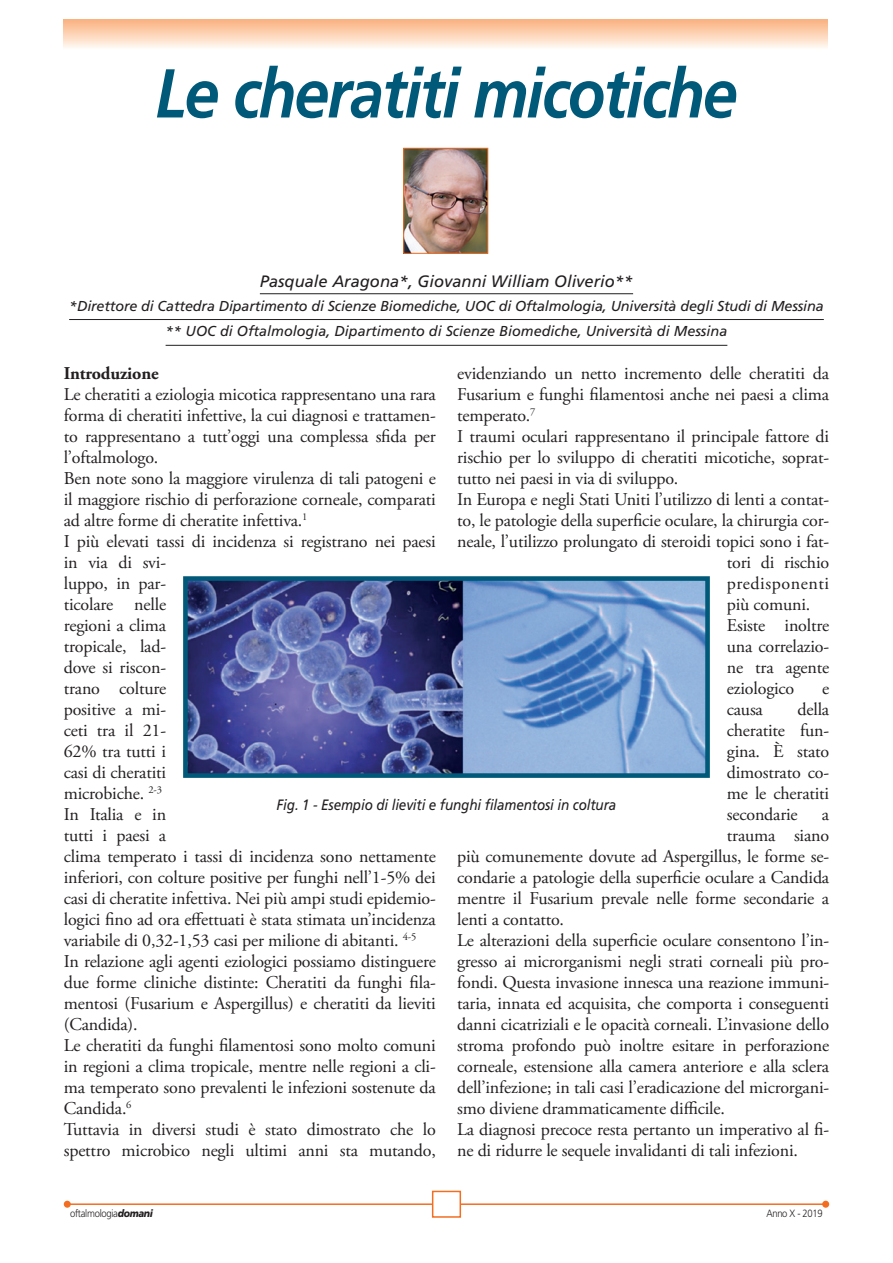
<style>
.page{position:relative;width:893px;height:1263px;background:#fff}
.page>*{position:absolute;margin:0;border:0;box-sizing:border-box;transform-origin:0 0}
.t1{font:italic 700 69px "Frutiger";letter-spacing:-.03em;color:#005979;scale:.9 1}
.t2{font:18px/21px "Adobe Garamond Pro";letter-spacing:-.01em;color:#231f20}
.t3{font:18px "Adobe Garamond Pro";letter-spacing:.03em;color:#231f20}
.t4{font:700 18px "Adobe Garamond Pro";letter-spacing:-.01em;color:#231f20}
.t5{font:italic 16.5px "Frutiger";color:#231f20}
.t6{font:italic 15px "Frutiger";letter-spacing:-.01em;color:#231f20;scale:.9 1}
.t7{font:italic 14.4px/25.8px "Frutiger";letter-spacing:-.01em;color:#231f20;text-align:center}
.t8{font:300 10.5px "Frutiger";letter-spacing:-.03em;color:#231f20;scale:.9 1}
.s1{font-weight:900;font-style:italic}
</style>
<div class="page">
<svg style="left:64px;top:19px;width:764px;height:29px;background:#fcd3b5"></svg>
<div style="left:64px;top:1201px;width:7px;height:7px;background:#f36e21;border-radius:50%"></div>
<div style="left:822px;top:1201px;width:7px;height:7px;background:#f36e21;border-radius:50%"></div>
<hr style="left:67px;top:1203px;width:757px;height:2px;background:#f36e21">
<div style="left:433px;top:1191px;width:27px;height:26px;background:#fff"></div>
<div style="left:432px;top:1191px;width:29px;height:27px;border:2px solid #f36e21"></div>
<hr style="left:260px;top:293px;width:373px;height:1px;background:#231f20">
<hr style="left:69px;top:319px;width:755px;height:1px;background:#231f20">
<hr style="left:166px;top:345px;width:561px;height:1px;background:#231f20">
<img style="left:405px;top:150px;width:81px;height:102px">
<div style="left:403px;top:148px;width:85px;height:106px;border:1px solid #f36e21"></div>
<img style="left:189px;top:582px;width:515px;height:190px">
<div style="left:183px;top:576px;width:527px;height:202px;border:5px solid #005979"></div>
<h1 class="t1" style="left:155px;top:53px;width:648px">Le cheratiti micotiche</h1>
<p class="t5" style="left:260px;top:272px;width:375px">Pasquale Aragona*, Giovanni William Oliverio**</p>
<p class="t7" style="left:69px;top:293px;width:756px">*Direttore di Cattedra Dipartimento di Scienze Biomediche, UOC di Oftalmologia, Università degli Studi di Messina ** UOC di Oftalmologia, Dipartimento di Scienze Biomediche, Università di Messina</p>
<p class="t4" style="left:64px;top:363px;width:96px">Introduzione</p>
<p class="t2" style="left:64px;top:384px;width:374px">Le cheratiti a eziologia micotica rappresentano una rara forma di cheratiti infettive, la cui diagnosi e trattamen&shy;to rappresentano a tutt’oggi una complessa sfida per l’oftalmologo.<br>Ben note sono la maggiore virulenza di tali patogeni e il maggiore rischio di perforazione corneale, comparati ad altre forme di cheratite infettiva.<sup>1<br></sup>I più elevati tassi di incidenza si registrano nei paesi in via di svi-<br>luppo, in par-<br>ticolare nelle<br>regioni a clima<br>tropicale, lad-<br>dove si riscon-<br>trano colture<br>positive a mi-<br>ceti tra il 21-<br>62% tra tutti i<br>casi di cheratiti<br>microbiche. <sup>2-3<br></sup>In Italia e in<br>tutti i paesi a<br>clima temperato i tassi di incidenza sono nettamente inferiori, con colture positive per funghi nell’1-5% dei casi di cheratite infettiva. Nei più ampi studi epidemio&shy;logici fino ad ora effettuati è stata stimata un’incidenza variabile di 0,32-1,53 casi per milione di abitanti. <sup>4-5<br></sup>In relazione agli agenti eziologici possiamo distinguere due forme cliniche distinte: Cheratiti da funghi fila&shy;mentosi (Fusarium e Aspergillus) e cheratiti da lieviti (Candida).<br>Le cheratiti da funghi filamentosi sono molto comuni in regioni a clima tropicale, mentre nelle regioni a cli&shy;ma temperato sono prevalenti le infezioni sostenute da Candida.<sup>6<br></sup>Tuttavia in diversi studi è stato dimostrato che lo spettro microbico negli ultimi anni sta mutando,</p>
<p class="t2" style="left:457px;top:363px;width:374px">evidenziando un netto incremento delle cheratiti da</p>
<p class="t2" style="left:457px;top:384px;width:373px">Fusarium e funghi filamentosi anche nei paesi a clima</p>
<p class="t2" style="left:457px;top:405px;width:80px">temperato.<sup>7</sup></p>
<p class="t2" style="left:457px;top:426px;width:374px">I traumi oculari rappresentano il principale fattore di</p>
<p class="t2" style="left:457px;top:447px;width:374px">rischio per lo sviluppo di cheratiti micotiche, soprat-</p>
<p class="t2" style="left:457px;top:468px;width:223px">tutto nei paesi in via di sviluppo.</p>
<p class="t2" style="left:457px;top:489px;width:374px">In Europa e negli Stati Uniti l’utilizzo di lenti a contat-</p>
<p class="t2" style="left:457px;top:510px;width:374px">to, le patologie della superficie oculare, la chirurgia cor-</p>
<p class="t2" style="left:457px;top:531px;width:374px">neale, l’utilizzo prolungato di steroidi topici sono i fat-</p>
<p class="t2" style="left:727px;top:552px;width:104px">tori di rischio</p>
<p class="t3" style="left:727px;top:572px;width:104px">predisponenti</p>
<p class="t2" style="left:727px;top:594px;width:85px">più comuni.</p>
<p class="t2" style="left:727px;top:615px;width:104px">Esiste inoltre</p>
<p class="t2" style="left:727px;top:636px;width:104px">una correlazio-</p>
<p class="t2" style="left:727px;top:657px;width:104px">ne tra agente</p>
<p class="t2" style="left:727px;top:678px;width:69px">eziologico</p>
<p class="t2" style="left:822px;top:678px;width:9px">e</p>
<p class="t2" style="left:727px;top:699px;width:38px">causa</p>
<p class="t2" style="left:727px;top:699px;width:104px;text-align:justify;text-indent:71px">della cheratite fun&shy;gina. È stato dimostrato co&shy;me le cheratiti secondarie</p>
<p class="t6" style="left:277px;top:796px;width:379px">Fig. 1 - Esempio di lieviti e funghi filamentosi in coltura</p>
<p class="t2" style="left:822px;top:804px;width:9px">a</p>
<p class="t2" style="left:727px;top:825px;width:104px">trauma siano</p>
<p class="t2" style="left:457px;top:846px;width:374px">più comunemente dovute ad Aspergillus, le forme se-</p>
<p class="t2" style="left:457px;top:867px;width:374px">condarie a patologie della superficie oculare a Candida</p>
<p class="t2" style="left:457px;top:888px;width:374px">mentre il Fusarium prevale nelle forme secondarie a</p>
<p class="t2" style="left:457px;top:909px;width:108px">lenti a contatto.</p>
<p class="t2" style="left:457px;top:930px;width:374px">Le alterazioni della superficie oculare consentono l’in-</p>
<p class="t2" style="left:457px;top:951px;width:374px">gresso ai microrganismi negli strati corneali più pro-</p>
<p class="t2" style="left:457px;top:972px;width:374px">fondi. Questa invasione innesca una reazione immuni-</p>
<p class="t2" style="left:457px;top:993px;width:374px">taria, innata ed acquisita, che comporta i conseguenti</p>
<p class="t2" style="left:457px;top:1014px;width:374px">danni cicatriziali e le opacità corneali. L’invasione dello</p>
<p class="t2" style="left:457px;top:1035px;width:374px">stroma profondo può inoltre esitare in perforazione</p>
<p class="t2" style="left:457px;top:1056px;width:374px">corneale, estensione alla camera anteriore e alla sclera</p>
<p class="t2" style="left:457px;top:1077px;width:374px">dell’infezione; in tali casi l’eradicazione del microrgani-</p>
<p class="t2" style="left:457px;top:1098px;width:269px">smo diviene drammaticamente difficile.</p>
<p class="t2" style="left:457px;top:1119px;width:374px">La diagnosi precoce resta pertanto un imperativo al fi-</p>
<p class="t2" style="left:457px;top:1140px;width:342px">ne di ridurre le sequele invalidanti di tali infezioni.</p>
<p class="t8" style="left:70px;top:1208px;width:94px">oftalmologia<span class="s1">domani</span></p>
<p class="t8" style="left:766px;top:1208px;width:64px">Anno X - 2019</p>
</div>
